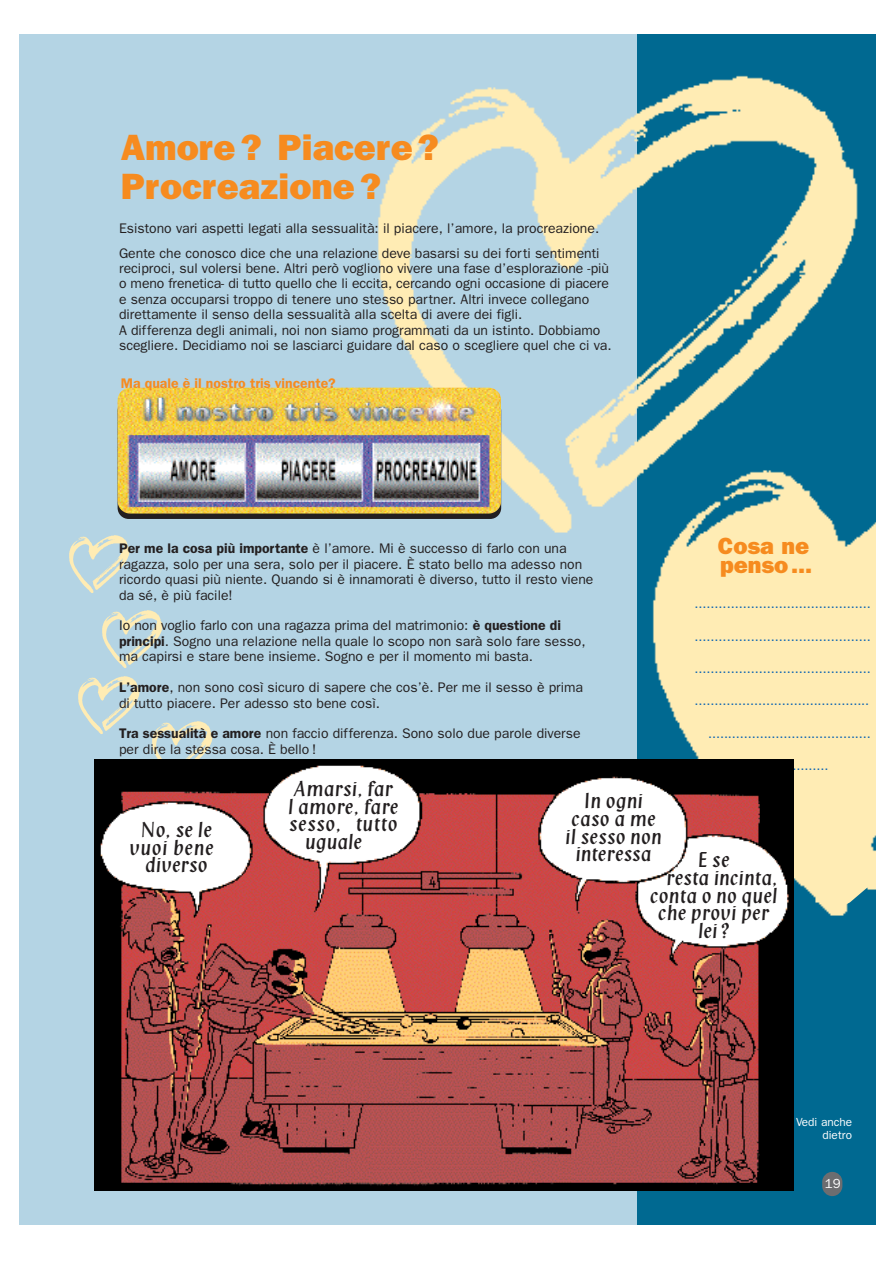
<style>
.page{position:relative;width:893px;height:1263px;background:#fff}
.page>*{position:absolute;margin:0;border:0;box-sizing:border-box;transform-origin:0 0}
.t1{font:800 36.75px/39.8px "Franklin Gothic";color:#f68b1f}
.t2{font:800 23.55px/19px "Franklin Gothic";color:#f68b1f}
.t3{font:20.55px/17.7px "Klang";letter-spacing:.01em;color:#231f20;text-align:center}
.t4{font:13.95px/15.5px "Franklin Gothic";color:#231f20}
.t5{font:600 13.95px "Franklin Gothic";color:#f68b1f}
.t6{font:13.2px "Franklin Gothic";color:#1167b3}
.t7{font:13.2px "Franklin Gothic";color:#fff}
.t8{font:11.7px/12.8px "Franklin Gothic";color:#fff;text-align:right}
.s1{font-weight:600}
</style>
<div class="page">
<div style="left:632px;top:34px;width:243px;height:1191px;background:#006991"></div>
<div style="left:19px;top:34px;width:617px;height:1191px;background:#b4d4e4"></div>
<img style="left:369px;top:67px;width:489px;height:472px">
<img style="left:69px;top:535px;width:61px;height:58px">
<img style="left:102px;top:610px;width:61px;height:58px">
<img style="left:78px;top:676px;width:62px;height:58px">
<img style="left:151px;top:721px;width:62px;height:39px">
<img style="left:644px;top:451px;width:214px;height:472px">
<div style="left:118px;top:400px;width:383px;height:119px;background:#231f20;border-radius:11px"></div>
<img style="left:118px;top:388px;width:383px;height:126px">
<div style="left:666px;top:516px;width:209px;height:391px;background:#ffecb4"></div>
<div style="left:822px;top:1172px;width:20px;height:24px;background:#6c6d70;border-radius:10px"></div>
<img style="left:94px;top:760px;width:699px;height:431px">
<h1 class="t1" style="left:121px;top:130px;width:320px">Amore? Piacere?<br>Procreazione?</h1>
<p class="t4" style="left:119px;top:218px;width:482px;line-height:24.3px">Esistono vari aspetti legati alla sessualità: il piacere, l’amore, la procreazione.<br>Gente che conosco dice che una relazione deve basarsi su dei forti sentimenti</p>
<p class="t4" style="left:119px;top:262px;width:494px">reciproci, sul volersi bene. Altri però vogliono vivere una fase d’esplorazione -più o meno frenetica- di tutto quello che li eccita, cercando ogni occasione di piacere e senza occuparsi troppo di tenere uno stesso partner. Altri invece collegano direttamente il senso della sessualità alla scelta di avere dei figli.<br>A differenza degli animali, noi non siamo programmati da un istinto. Dobbiamo scegliere. Decidiamo noi se lasciarci guidare dal caso o scegliere quel che ci va.</p>
<p class="t5" style="left:121px;top:378px;width:216px">Ma quale è il nostro tris vincente?</p>
<p class="t4" style="left:119px;top:542px;width:476px"><span class="s1">Per me la cosa più importante</span> è l’amore. Mi è successo di farlo con una ragazza, solo per una sera, solo per il piacere. È stato bello ma adesso non ricordo quasi più niente. Quando si è innamorati è diverso, tutto il resto viene da sé, è più facile!</p>
<p class="t4" style="left:119px;top:619px;width:468px">Io non voglio farlo con una ragazza prima del matrimonio: <span class="s1">è questione di principi</span>. Sogno una relazione nella quale lo scopo non sarà solo fare sesso, ma capirsi e stare bene insieme. Sogno e per il momento mi basta.</p>
<p class="t4" style="left:119px;top:681px;width:465px"><span class="s1">L’amore</span>, non sono così sicuro di sapere che cos’è. Per me il sesso è prima di tutto piacere. Per adesso sto bene così.</p>
<p class="t4" style="left:119px;top:727px;width:463px"><span class="s1">Tra sessualità e amore</span> non faccio differenza. Sono solo due parole diverse per dire la stessa cosa. È bello !</p>
<h2 class="t2" style="left:718px;top:538px;width:96px">Cosa ne penso...</h2>
<p class="t6" style="left:694px;top:599px;width:178px">............................................</p>
<p class="t6" style="left:694px;top:632px;width:178px">............................................</p>
<p class="t6" style="left:694px;top:664px;width:178px">............................................</p>
<p class="t6" style="left:694px;top:696px;width:176px">............................................</p>
<p class="t6" style="left:708px;top:729px;width:164px">.........................................</p>
<h3 class="t3" style="left:129px;top:822px;width:86px">No, se le vuoi bene diverso</h3>
<h3 class="t3" style="left:293px;top:782px;width:101px">Amarsi, far</h3>
<h3 class="t3" style="left:288px;top:799px;width:112px">l amore, fare</h3>
<h3 class="t3" style="left:289px;top:817px;width:110px">sesso, tutto</h3>
<h3 class="t3" style="left:305px;top:834px;width:58px">uguale</h3>
<h3 class="t3" style="left:565px;top:794px;width:98px">In ogni caso a me il sesso non interessa</h3>
<h3 class="t3" style="left:697px;top:853px;width:34px">E se</h3>
<h3 class="t3" style="left:666px;top:870px;width:113px">resta incinta,</h3>
<h3 class="t3" style="left:650px;top:888px;width:129px">conta o no quel</h3>
<h3 class="t3" style="left:658px;top:906px;width:113px">che provi per</h3>
<h3 class="t3" style="left:698px;top:923px;width:33px">lei ?</h3>
<p class="t8" style="left:796px;top:1117px;width:57px">Vedi anche dietro</p>
<p class="t7" style="left:824px;top:1179px;width:17px">19</p>
</div>
